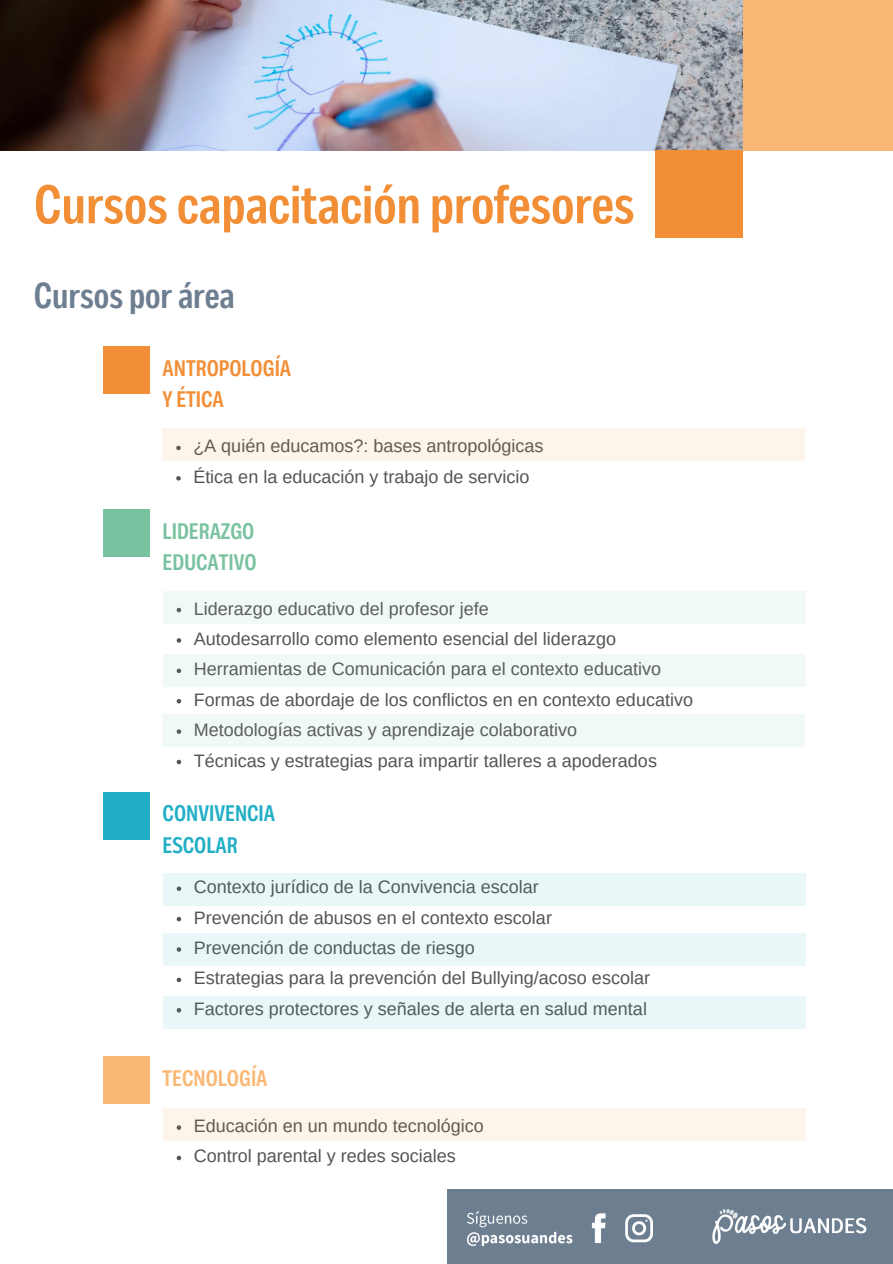
<style>
.page{position:relative;width:893px;height:1264px;background:#fff}
.page>*{position:absolute;margin:0;border:0;box-sizing:border-box;transform-origin:0 0}
.t1{font:700 54px "Body Text Slim";color:#f28f36}
.t2{font:700 36px "Body Text Slim";color:#6c7e90}
.t3{font:700 22.5px/31.5px "Body Text Slim";color:#79c2a0}
.t4{font:700 22.5px/31.5px "Body Text Slim";color:#22afc5}
.t5{font:700 22.5px/31.5px "Body Text Slim";color:#f28f36}
.t6{font:700 22.5px "Body Text Slim";color:#f9b875}
.t7{font:18px "Arimo";color:#545454}
</style>
<div class="page">
<div style="left:447px;top:1188px;width:445px;height:75px;background:#6c7e90"></div>
<img style="left:467px;top:1211px;width:185px;height:36px">
<img style="left:712px;top:1209px;width:155px;height:35px">
<img style="left:0;top:0;width:742px;height:150px">
<div style="left:655px;top:151px;width:87px;height:87px;background:#f28f36"></div>
<div style="left:742px;top:0;width:150px;height:151px;background:#f9b875"></div>
<div style="left:103px;top:1056px;width:47px;height:47px;background:#f9b875"></div>
<svg style="left:177px;top:1155px;width:4px;height:5px"></svg>
<div style="left:163px;top:1108px;width:642px;height:33px;background:#fdf4eb"></div>
<svg style="left:177px;top:916px;width:4px;height:5px"></svg>
<svg style="left:177px;top:977px;width:4px;height:5px"></svg>
<div style="left:163px;top:873px;width:642px;height:33px;background:#e9f7f9"></div>
<div style="left:163px;top:933px;width:642px;height:33px;background:#e9f7f9"></div>
<div style="left:163px;top:996px;width:642px;height:33px;background:#e9f7f9"></div>
<svg style="left:177px;top:638px;width:4px;height:4px"></svg>
<svg style="left:177px;top:699px;width:4px;height:4px"></svg>
<svg style="left:177px;top:759px;width:4px;height:5px"></svg>
<div style="left:163px;top:654px;width:642px;height:33px;background:#f1f9f5"></div>
<div style="left:163px;top:590px;width:642px;height:33px;background:#f1f9f5"></div>
<div style="left:163px;top:714px;width:642px;height:33px;background:#f1f9f5"></div>
<div style="left:103px;top:509px;width:47px;height:47px;background:#79c2a0"></div>
<div style="left:103px;top:792px;width:47px;height:47px;background:#22afc5"></div>
<div style="left:103px;top:346px;width:47px;height:47px;background:#f28f36"></div>
<svg style="left:176px;top:476px;width:5px;height:4px"></svg>
<div style="left:163px;top:428px;width:642px;height:33px;background:#fdf4eb"></div>
<p class="t1" style="left:34px;top:173px;width:602px">Cursos capacitación profesores</p>
<p class="t2" style="left:34px;top:275px;width:202px">Cursos por área</p>
<p class="t5" style="left:163px;top:354px;width:130px">ANTROPOLOGÍA<br>Y ÉTICA</p>
<p class="t7" style="left:193px;top:436px;width:352px">¿A quién educamos?: bases antropológicas</p>
<p class="t7" style="left:193px;top:466px;width:337px">Ética en la educación y trabajo de servicio</p>
<p class="t3" style="left:163px;top:517px;width:95px">LIDERAZGO<br>EDUCATIVO</p>
<p class="t7" style="left:194px;top:598px;width:297px">Liderazgo educativo del profesor jefe</p>
<p class="t7" style="left:194px;top:628px;width:424px">Autodesarrollo como elemento esencial del liderazgo</p>
<p class="t7" style="left:194px;top:659px;width:469px">Herramientas de Comunicación para el contexto educativo</p>
<p class="t7" style="left:194px;top:689px;width:500px">Formas de abordaje de los conflictos en en contexto educativo</p>
<p class="t7" style="left:194px;top:719px;width:385px">Metodologías activas y aprendizaje colaborativo</p>
<p class="t7" style="left:194px;top:750px;width:464px">Técnicas y estrategias para impartir talleres a apoderados</p>
<p class="t4" style="left:163px;top:799px;width:114px">CONVIVENCIA<br>ESCOLAR</p>
<p class="t7" style="left:194px;top:877px;width:346px">Contexto jurídico de la Convivencia escolar</p>
<p class="t7" style="left:194px;top:907px;width:360px">Prevención de abusos en el contexto escolar</p>
<p class="t7" style="left:194px;top:937px;width:283px">Prevención de conductas de riesgo</p>
<p class="t7" style="left:194px;top:968px;width:457px">Estrategias para la prevención del Bullying/acoso escolar</p>
<p class="t7" style="left:194px;top:998px;width:454px">Factores protectores y señales de alerta en salud mental</p>
<p class="t6" style="left:163px;top:1064px;width:106px">TECNOLOGÍA</p>
<p class="t7" style="left:194px;top:1115px;width:292px">Educación en un mundo tecnológico</p>
<p class="t7" style="left:194px;top:1146px;width:263px">Control parental y redes sociales</p>
</div>
